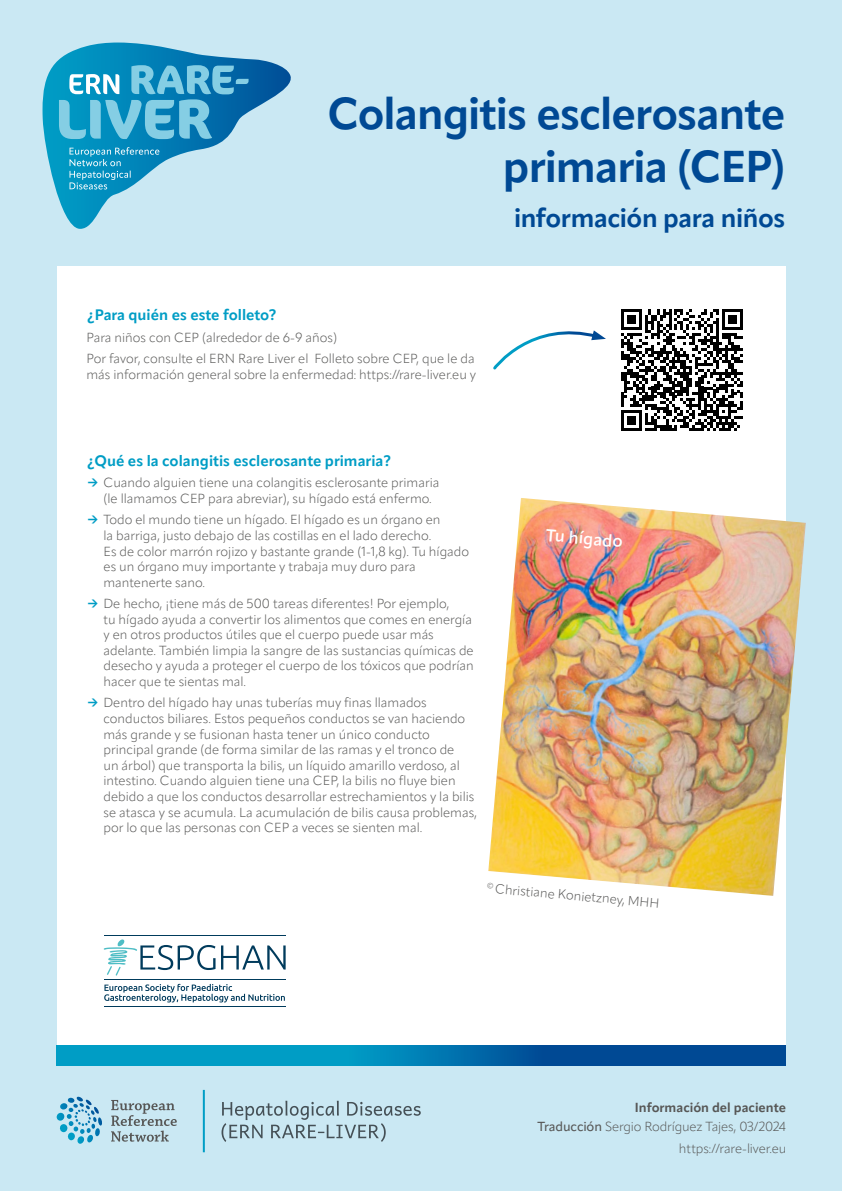
<style>
.page{position:relative;width:842px;height:1191px;background:#cae8f3}
.page>*{position:absolute;margin:0;border:0;box-sizing:border-box;transform-origin:0 0}
.t1{font:700 44px/52.8px "Apparat";letter-spacing:-.02em;color:#004994;text-align:right}
.t2{font:700 26px "Apparat";letter-spacing:-.015em;color:#004994}
.t3{font:600 17px "Apparat";color:#fff}
.t4{font:700 15px "Apparat";color:#009dc5}
.t5{font:300 13px/15.6px "Apparat";color:#575756}
.s1{font-weight:700;color:#009dc5}
.s2{font-weight:700}
.s3{font-weight:500}
</style>
<div class="page">
<div style="left:57px;top:266px;width:728px;height:793px;background:#fff"></div>
<svg style="left:57px;top:1046px;width:728px;height:19px;background:#0076ae"></svg>
<svg style="left:43px;top:43px;width:248px;height:186px"></svg>
<svg style="left:59px;top:65px;width:190px;height:74px;background:#40a3ca"></svg>
<svg style="left:70px;top:147px;width:89px;height:42px;background:#34a3ca"></svg>
<img style="left:221px;top:1106px;width:200px;height:30px">
<img style="left:222px;top:1100px;width:141px;height:15px">
<img style="left:222px;top:1123px;width:164px;height:19px">
<svg style="left:111px;top:1100px;width:66px;height:41px"></svg>
<svg style="left:57px;top:1096px;width:45px;height:48px"></svg>
<hr style="left:203px;top:1089px;width:2px;height:63px;background:#009dc5">
<svg style="left:621px;top:309px;width:122px;height:122px"></svg>
<img style="left:488px;top:498px;width:318px;height:398px">
<svg style="left:493px;top:330px;width:113px;height:40px"></svg>
<hr style="left:104px;top:979px;width:182px;height:1px;background:#003b5c">
<hr style="left:104px;top:935px;width:182px;height:1px;background:#003b5c">
<svg style="left:103px;top:939px;width:183px;height:36px"></svg>
<hr style="left:104px;top:1006px;width:182px;height:1px;background:#003b5c">
<svg style="left:104px;top:983px;width:181px;height:19px"></svg>
<h1 class="t1" style="left:327px;top:87px;width:459px">Colangitis esclerosante primaria (CEP)</h1>
<h2 class="t2" style="left:514px;top:202px;width:273px">información para niños</h2>
<p class="t4" style="left:86px;top:306px;width:192px">¿Para quién es este folleto?</p>
<p class="t5" style="left:86px;top:326px;width:390px;line-height:21.3px">Para niños con CEP (alrededor de 6-9 años)<br>Por favor, consulte el ERN Rare Liver el Folleto sobre CEP, que le da</p>
<p class="t5" style="left:86px;top:366px;width:391px">más información general sobre la enfermedad: https://rare-liver.eu y</p>
<p class="t4" style="left:86px;top:452px;width:306px">¿Qué es la colangitis esclerosante primaria?</p>
<p class="t5" style="left:103px;top:475px;width:338px;text-indent:-17px"><span class="s1">→</span> Cuando alguien tiene una colangitis esclerosante primaria (le llamamos CEP para abreviar), su hígado está enfermo.</p>
<p class="t5" style="left:103px;top:512px;width:367px;text-indent:-17px"><span class="s1">→</span> Todo el mundo tiene un hígado. El hígado es un órgano en<br>la barriga, justo debajo de las costillas en el lado derecho.<br>Es de color marrón rojizo y bastante grande (1-1,8 kg). Tu hígado es un órgano muy importante y trabaja muy duro para mantenerte sano.</p>
<p class="t5" style="left:103px;top:595px;width:372px;text-indent:-17px"><span class="s1">→</span> De hecho, ¡tiene más de 500 tareas diferentes! Por ejemplo,<br>tu hígado ayuda a convertir los alimentos que comes en energía y en otros productos útiles que el cuerpo puede usar más adelante. También limpia la sangre de las sustancias químicas de desecho y ayuda a proteger el cuerpo de los tóxicos que podrían hacer que te sientas mal.</p>
<p class="t5" style="left:103px;top:695px;width:375px;text-indent:-17px"><span class="s1">→</span> Dentro del hígado hay unas tuberías muy finas llamados conductos biliares. Estos pequeños conductos se van haciendo más grande y se fusionan hasta tener un único conducto principal grande (de forma similar de las ramas y el tronco de<br>un árbol) que transporta la bilis, un líquido amarillo verdoso, al intestino. Cuando alguien tiene una CEP, la bilis no fluye bien debido a que los conductos desarrollar estrechamientos y la bilis se atasca y se acumula. La acumulación de bilis causa problemas, por lo que las personas con CEP a veces se sienten mal.</p>
<h3 class="t3" style="left:547px;top:524px;width:79px;rotate:5deg">Tu hígado</h3>
<p class="t5" style="left:487px;top:880px;width:175px;rotate:5deg"><sup>©</sup> Christiane Konietzney, MHH</p>
<p class="t5" style="left:537px;top:1098px;width:250px;line-height:19px;text-align:right"><span class="s2">Información del paciente<br></span><span class="s3">Traducción</span> Sergio Rodríguez Tajes, 03/2024</p>
<p class="t5" style="left:679px;top:1141px;width:109px">https://rare-liver.eu</p>
</div>
